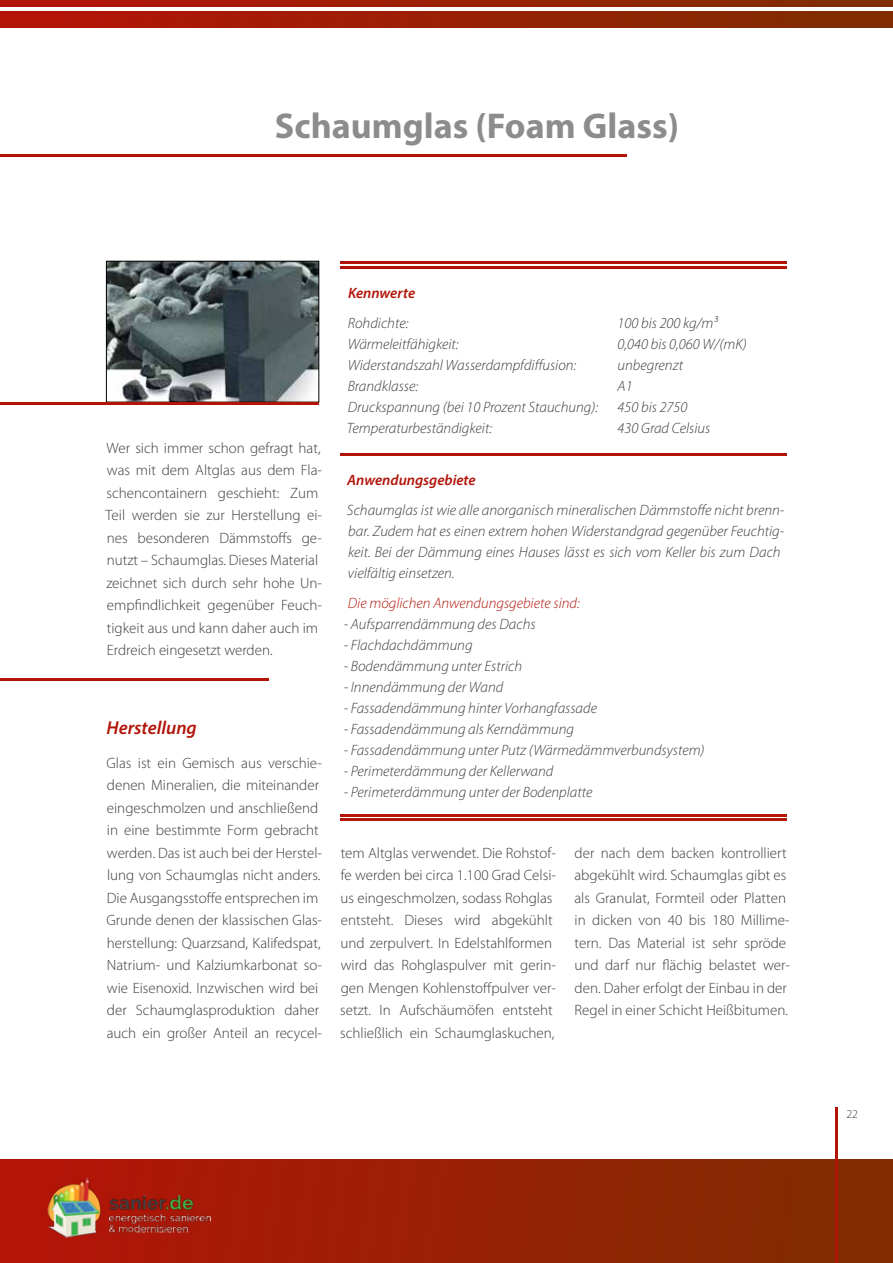
<style>
.page{position:relative;width:893px;height:1263px;background:#fff}
.page>*{position:absolute;margin:0;border:0;box-sizing:border-box;transform-origin:0 0}
.t1{font:700 36px "Myriad Pro";color:#8c8c8c}
.t2{font:italic 600 18.75px "Myriad Pro";color:#b21408}
.t3{font:300 15px/22.5px "Myriad Pro";color:#3c3c3c}
.t4{font:italic 300 15px/21px "Myriad Pro";color:#3c3c3c}
.t5{font:italic 300 15px "Myriad Pro";color:#b21408}
.t6{font:italic 600 15px "Myriad Pro";color:#b21408}
.t7{font:300 12px "Myriad Pro";color:#3c3c3c}
</style>
<div class="page">
<img style="left:108px;top:263px;width:209px;height:137px">
<div style="left:106px;top:261px;width:213px;height:141px;border:1px solid #000"></div>
<hr style="left:0;top:678px;width:268px;height:3px;background:#b21408">
<hr style="left:0;top:154px;width:626px;height:3px;background:#b21408">
<svg style="left:0;top:0;width:893px;height:7px;background:#992005"></svg>
<div style="left:0;top:11px;width:893px;height:16px;background:linear-gradient(to right,#b51308,#7e2e03)"></div>
<hr style="left:340px;top:261px;width:447px;height:3px;background:#b21408">
<hr style="left:340px;top:266px;width:447px;height:2px;background:#b21408">
<hr style="left:340px;top:453px;width:447px;height:2px;background:#b21408">
<hr style="left:340px;top:814px;width:447px;height:2px;background:#b21408">
<hr style="left:340px;top:819px;width:447px;height:2px;background:#b21408">
<hr style="left:0;top:402px;width:319px;height:2px;background:#b21408">
<div style="left:0;top:1159px;width:893px;height:104px;background:linear-gradient(to right,#b51308,#7e2d03)"></div>
<img style="left:32px;top:1172px;width:191px;height:79px">
<hr style="left:835px;top:1108px;width:3px;height:155px;background:#b21408">
<h1 class="t1" style="left:275px;top:102px;width:406px">Schaumglas (Foam Glass)</h1>
<p class="t3" style="left:106px;top:436px;width:218px">Wer sich immer schon gefragt hat, was mit dem Altglas aus dem Fla&shy;schencontainern geschieht: Zum Teil werden sie zur Herstellung ei&shy;nes besonderen Dämmstoffs ge&shy;nutzt – Schaumglas. Dieses Material zeichnet sich durch sehr hohe Un&shy;empfindlichkeit gegenüber Feuch&shy;tigkeit aus und kann daher auch im Erdreich eingesetzt werden.</p>
<p class="t2" style="left:107px;top:716px;width:92px">Herstellung</p>
<p class="t3" style="left:107px;top:751px;width:217px">Glas ist ein Gemisch aus verschie&shy;denen Mineralien, die miteinander eingeschmolzen und anschließend in eine bestimmte Form gebracht werden. Das ist auch bei der Herstel&shy;lung von Schaumglas nicht anders.<br>Die Ausgangsstoffe entsprechen im Grunde denen der klassischen Glas&shy;herstellung: Quarzsand, Kalifedspat, Natrium- und Kalziumkarbonat so&shy;wie Eisenoxid. Inzwischen wird bei der Schaumglasproduktion daher auch ein großer Anteil an recycel-</p>
<p class="t6" style="left:348px;top:284px;width:69px">Kennwerte</p>
<p class="t4" style="left:348px;top:313px;width:62px">Rohdichte:</p>
<p class="t4" style="left:618px;top:313px;width:101px">100 bis 200 kg/m³</p>
<p class="t4" style="left:348px;top:334px;width:112px">Wärmeleitfähigkeit:</p>
<p class="t4" style="left:618px;top:334px;width:131px">0,040 bis 0,060 W/(mK)</p>
<p class="t4" style="left:348px;top:355px;width:230px">Widerstandszahl Wasserdampfdiffusion:</p>
<p class="t4" style="left:618px;top:355px;width:67px">unbegrenzt</p>
<p class="t4" style="left:348px;top:376px;width:72px">Brandklasse:</p>
<p class="t4" style="left:618px;top:376px;width:16px">A1</p>
<p class="t4" style="left:348px;top:397px;width:252px">Druckspannung (bei 10 Prozent Stauchung):</p>
<p class="t4" style="left:618px;top:397px;width:71px">450 bis 2750</p>
<p class="t4" style="left:347px;top:418px;width:147px">Temperaturbeständigkeit:</p>
<p class="t4" style="left:618px;top:418px;width:94px">430 Grad Celsius</p>
<p class="t6" style="left:347px;top:470px;width:130px">Anwendungsgebiete</p>
<p class="t4" style="left:347px;top:499px;width:439px">Schaumglas ist wie alle anorganisch mineralischen Dämmstoffe nicht brenn&shy;bar. Zudem hat es einen extrem hohen Widerstandgrad gegenüber Feuchtig&shy;keit. Bei der Dämmung eines Hauses lässt es sich vom Keller bis zum Dach vielfältig einsetzen.</p>
<p class="t5" style="left:348px;top:594px;width:233px">Die möglichen Anwendungsgebiete sind:</p>
<p class="t4" style="left:344px;top:613px;width:193px">- Aufsparrendämmung des Dachs</p>
<p class="t4" style="left:344px;top:634px;width:130px">- Flachdachdämmung</p>
<p class="t4" style="left:344px;top:655px;width:180px">- Bodendämmung unter Estrich</p>
<p class="t4" style="left:344px;top:676px;width:161px">- Innendämmung der Wand</p>
<p class="t4" style="left:344px;top:697px;width:255px">- Fassadendämmung hinter Vorhangfassade</p>
<p class="t4" style="left:344px;top:718px;width:232px">- Fassadendämmung als Kerndämmung</p>
<p class="t4" style="left:344px;top:739px;width:362px">- Fassadendämmung unter Putz (Wärmedämmverbundsystem)</p>
<p class="t4" style="left:344px;top:760px;width:211px">- Perimeterdämmung der Kellerwand</p>
<p class="t4" style="left:344px;top:781px;width:250px">- Perimeterdämmung unter der Bodenplatte</p>
<p class="t3" style="left:340px;top:841px;width:217px">tem Altglas verwendet. Die Rohstof&shy;fe werden bei circa 1.100 Grad Celsi&shy;us eingeschmolzen, sodass Rohglas entsteht. Dieses wird abgekühlt und zerpulvert. In Edelstahlformen wird das Rohglaspulver mit gerin&shy;gen Mengen Kohlenstoffpulver ver&shy;setzt. In Aufschäumöfen entsteht schließlich ein Schaumglaskuchen,</p>
<p class="t3" style="left:574px;top:841px;width:217px">der nach dem backen kontrolliert abgekühlt wird. Schaumglas gibt es als Granulat, Formteil oder Platten in dicken von 40 bis 180 Millime&shy;tern. Das Material ist sehr spröde und darf nur flächig belastet wer&shy;den. Daher erfolgt der Einbau in der Regel in einer Schicht Heißbitumen.</p>
<p class="t7" style="left:846px;top:1107px;width:13px">22</p>
</div>
